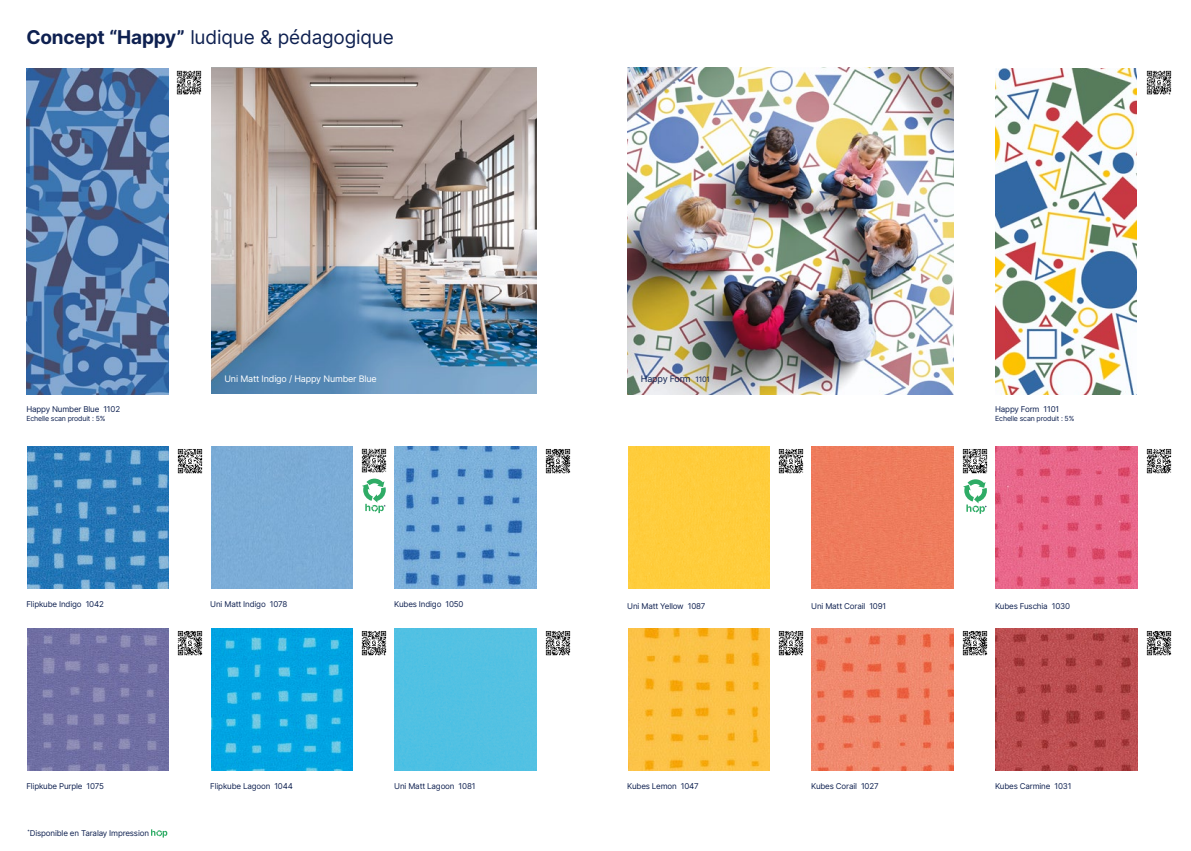
<style>
.page{position:relative;width:1191px;height:851px;background:#fff}
.page>*{position:absolute;margin:0;border:0;box-sizing:border-box;transform-origin:0 0}
.t1{font:19px "Inter";letter-spacing:-.01em;color:#0e2050}
.t2{font:9px "Inter";letter-spacing:-.02em;color:#fff}
.t3{font:9px "Inter";letter-spacing:-.02em;color:#0e2050}
.t4{font:8px "Inter";letter-spacing:-.02em;color:#0e2050}
.t5{font:7px "Inter";letter-spacing:-.02em;color:#0e2050}
.s1{font-weight:700}
.s2{font-size:7.5px}
</style>
<div class="page">
<img style="left:627px;top:68px;width:326px;height:326px">
<img style="left:995px;top:68px;width:142px;height:326px">
<img style="left:211px;top:68px;width:326px;height:326px">
<img style="left:26px;top:68px;width:142px;height:326px">
<svg style="left:151px;top:829px;width:16px;height:8px"></svg>
<img style="left:628px;top:628px;width:142px;height:142px">
<div style="left:628px;top:446px;width:142px;height:142px;background:#fecd3c"></div>
<img style="left:812px;top:628px;width:141px;height:142px">
<div style="left:812px;top:446px;width:141px;height:142px;background:#ee7c5d"></div>
<img style="left:996px;top:628px;width:141px;height:142px">
<img style="left:996px;top:446px;width:141px;height:142px">
<img style="left:27px;top:628px;width:142px;height:142px">
<img style="left:27px;top:446px;width:142px;height:142px">
<img style="left:211px;top:628px;width:142px;height:142px">
<div style="left:211px;top:446px;width:142px;height:142px;background:#7bacd7"></div>
<div style="left:395px;top:628px;width:142px;height:142px;background:#52c1e3"></div>
<img style="left:395px;top:446px;width:142px;height:142px">
<img style="left:1146px;top:70px;width:26px;height:25px">
<img style="left:1146px;top:449px;width:26px;height:25px">
<img style="left:1146px;top:631px;width:26px;height:25px">
<img style="left:962px;top:631px;width:26px;height:25px">
<img style="left:778px;top:449px;width:26px;height:25px">
<img style="left:778px;top:631px;width:26px;height:25px">
<img style="left:962px;top:449px;width:26px;height:25px">
<img style="left:176px;top:70px;width:26px;height:25px">
<img style="left:177px;top:449px;width:26px;height:25px">
<img style="left:545px;top:449px;width:26px;height:25px">
<img style="left:177px;top:631px;width:26px;height:25px">
<img style="left:361px;top:631px;width:26px;height:25px">
<img style="left:545px;top:631px;width:26px;height:25px">
<img style="left:361px;top:448px;width:26px;height:25px">
<svg style="left:963px;top:479px;width:24px;height:34px"></svg>
<svg style="left:362px;top:478px;width:24px;height:35px"></svg>
<h1 class="t1" style="left:26px;top:23px;width:369px"><span class="s1">Concept “Happy”</span> ludique &amp; pédagogique</h1>
<p class="t2" style="left:224px;top:371px;width:154px">Uni Matt Indigo / Happy Number Blue</p>
<p class="t3" style="left:641px;top:371px;width:71px">Happy Form <span class="s2">1101</span></p>
<p class="t4" style="left:26px;top:403px;width:95px">Happy Number Blue 1102</p>
<p class="t5" style="left:26px;top:413px;width:81px">Echelle scan produit : 5%</p>
<p class="t4" style="left:995px;top:403px;width:66px">Happy Form 1101</p>
<p class="t5" style="left:995px;top:413px;width:81px">Echelle scan produit : 5%</p>
<p class="t4" style="left:26px;top:598px;width:79px">Flipkube Indigo 1042</p>
<p class="t4" style="left:210px;top:598px;width:78px">Uni Matt Indigo 1078</p>
<p class="t4" style="left:394px;top:598px;width:71px">Kubes Indigo 1050</p>
<p class="t4" style="left:627px;top:600px;width:80px">Uni Matt Yellow 1087</p>
<p class="t4" style="left:811px;top:600px;width:77px">Uni Matt Corail 1091</p>
<p class="t4" style="left:995px;top:600px;width:76px">Kubes Fuschia 1030</p>
<p class="t4" style="left:26px;top:780px;width:79px">Flipkube Purple 1075</p>
<p class="t4" style="left:210px;top:780px;width:84px">Flipkube Lagoon 1044</p>
<p class="t4" style="left:394px;top:780px;width:83px">Uni Matt Lagoon 1081</p>
<p class="t4" style="left:627px;top:780px;width:73px">Kubes Lemon 1047</p>
<p class="t4" style="left:811px;top:780px;width:69px">Kubes Corail 1027</p>
<p class="t4" style="left:995px;top:780px;width:78px">Kubes Carmine 1031</p>
<p class="t4" style="left:28px;top:826px;width:123px"><sup>*</sup>Disponible en Taralay Impression</p>
</div>
